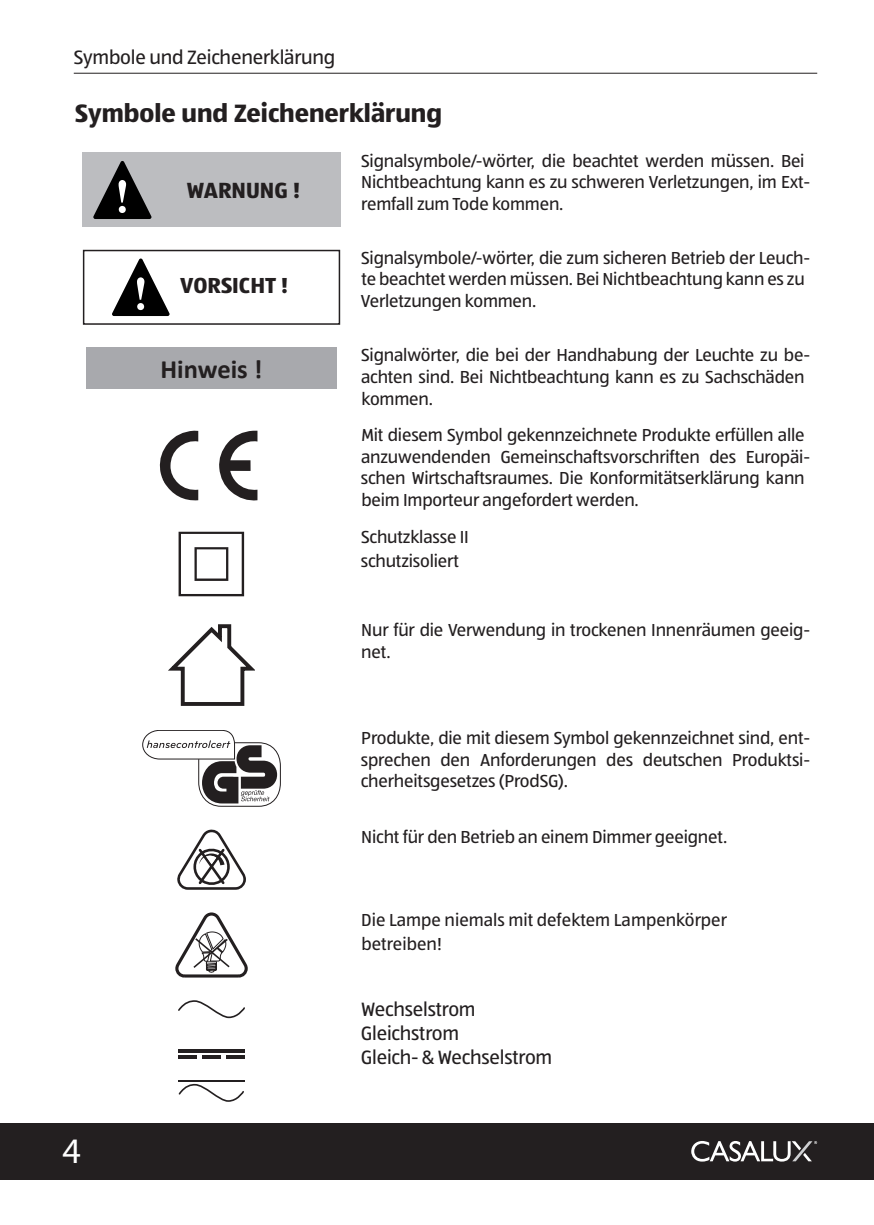
<style>
.page{position:relative;width:874px;height:1225px;background:#fff}
.page>*{position:absolute;margin:0;border:0;box-sizing:border-box;transform-origin:0 0}
.t1{font:36px "Myriad Pro";color:#fff}
.t2{font:700 26.6px "Calibri";color:#231f20}
.t3{font:700 26px "ALDISUEDOT";color:#231f20}
.t4{font:700 22.8px "ALDISUEDOT";color:#231f20}
.t5{font:700 22.6px "ALDISUEDOT";color:#231f20}
.t6{font:20px "ALDISUEDOT";letter-spacing:-.01em;color:#231f20}
.t7{font:18px/21.6px "ALDISUEDOT";letter-spacing:-.01em;color:#231f20}
</style>
<div class="page">
<div style="left:0;top:1123px;width:856px;height:56px;background:#231f20"></div>
<div style="left:856px;top:1123px;width:17px;height:56px;background:#231f20"></div>
<hr style="left:74px;top:73px;width:742px;height:1px;background:#231f20">
<svg style="left:691px;top:1141px;width:125px;height:20px"></svg>
<div style="left:82px;top:153px;width:258px;height:74px;background:#bcbdc0"></div>
<svg style="left:93px;top:161px;width:58px;height:58px"></svg>
<div style="left:83px;top:250px;width:257px;height:75px;border:2px solid #231f20"></div>
<svg style="left:112px;top:258px;width:57px;height:58px"></svg>
<div style="left:86px;top:347px;width:251px;height:42px;background:#a8a9ad"></div>
<svg style="left:159px;top:431px;width:98px;height:70px"></svg>
<svg style="left:178px;top:532px;width:66px;height:64px"></svg>
<svg style="left:169px;top:624px;width:85px;height:82px"></svg>
<svg style="left:142px;top:730px;width:138px;height:76px"></svg>
<svg style="left:177px;top:829px;width:69px;height:60px"></svg>
<svg style="left:175px;top:912px;width:72px;height:65px"></svg>
<svg style="left:178px;top:1000px;width:67px;height:19px"></svg>
<hr style="left:178px;top:1049px;width:66px;height:3px;background:#231f20">
<hr style="left:178px;top:1056px;width:18px;height:3px;background:#231f20">
<hr style="left:202px;top:1056px;width:19px;height:3px;background:#231f20">
<hr style="left:226px;top:1056px;width:18px;height:3px;background:#231f20">
<svg style="left:178px;top:1083px;width:66px;height:19px"></svg>
<hr style="left:178px;top:1080px;width:66px;height:2px;background:#231f20">
<p class="t6" style="left:74px;top:45px;width:263px">Symbole und Zeichenerklärung</p>
<p class="t3" style="left:75px;top:96px;width:368px">Symbole und Zeichenerklärung</p>
<h1 class="t1" style="left:62px;top:1130px;width:20px">4</h1>
<p class="t4" style="left:187px;top:175px;width:115px">WARNUNG !</p>
<p class="t5" style="left:180px;top:270px;width:110px">VORSICHT !</p>
<p class="t2" style="left:160px;top:350px;width:103px">Hinweis !</p>
<p class="t7" style="left:361px;top:149px;width:450px">Signalsymbole/-wörter, die beachtet werden müssen. Bei<br>Nichtbeachtung kann es zu schweren Verletzungen, im Ext&shy;remfall zum Tode kommen.</p>
<p class="t7" style="left:361px;top:246px;width:450px">Signalsymbole/-wörter, die zum sicheren Betrieb der Leuch&shy;te beachtet werden müssen. Bei Nichtbeachtung kann es zu<br>Verletzungen kommen.</p>
<p class="t7" style="left:361px;top:344px;width:450px">Signalwörter, die bei der Handhabung der Leuchte zu be&shy;achten sind. Bei Nichtbeachtung kann es zu Sachschäden kommen.</p>
<p class="t7" style="left:360px;top:424px;width:450px">Mit diesem Symbol gekennzeichnete Produkte erfüllen alle anzuwendenden Gemeinschaftsvorschriften des Europäi&shy;schen Wirtschaftsraumes. Die Konformitätserklärung kann beim Importeur angefordert werden.</p>
<p class="t7" style="left:361px;top:525px;width:109px">Schutzklasse II</p>
<p class="t7" style="left:360px;top:549px;width:100px">schutzisoliert</p>
<p class="t7" style="left:361px;top:619px;width:450px">Nur für die Verwendung in trockenen Innenräumen geeig&shy;net.</p>
<p class="t7" style="left:360px;top:726px;width:450px;text-align:justify">Produkte, die mit diesem Symbol gekennzeichnet sind, ent&shy;sprechen den Anforderungen des deutschen Produktsi&shy;cherheitsgesetzes (ProdSG).</p>
<p class="t7" style="left:361px;top:826px;width:367px">Nicht für den Betrieb an einem Dimmer geeignet.</p>
<p class="t7" style="left:361px;top:907px;width:367px;line-height:24px">Die Lampe niemals mit defektem Lampenkörper betreiben!</p>
<p class="t6" style="left:361px;top:996px;width:116px">Wechselstrom</p>
<p class="t6" style="left:361px;top:1020px;width:100px">Gleichstrom</p>
<p class="t6" style="left:361px;top:1044px;width:193px">Gleich- &amp; Wechselstrom</p>
</div>
